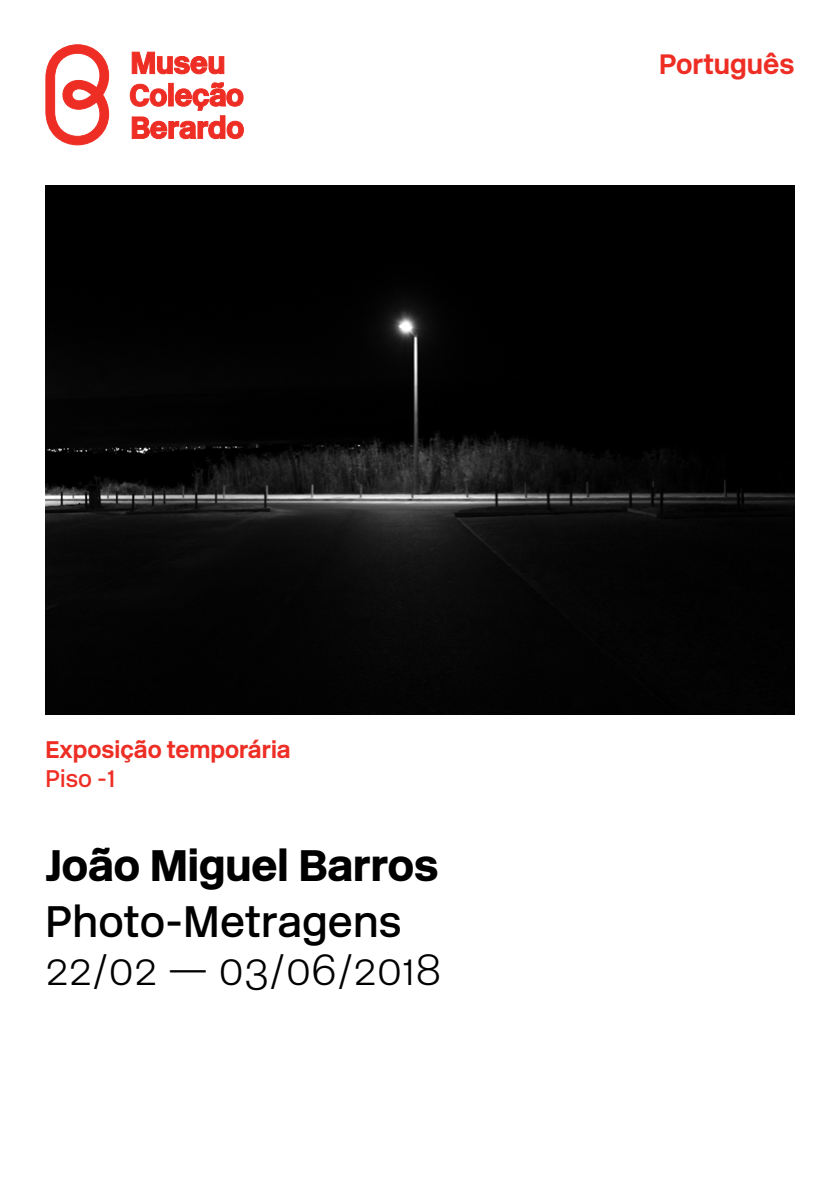
<style>
.page{position:relative;width:840px;height:1191px;background:#fff}
.page>*{position:absolute;margin:0;border:0;box-sizing:border-box;transform-origin:0 0}
.t1{font:900 44px "New Rail Alphabet";color:#000}
.t2{font:44px "New Rail Alphabet White";color:#000}
.t3{font:500 44px "New Rail Alphabet";color:#000}
.t4{font:700 28px "New Rail Alphabet";color:#ee2e24}
.t5{font:700 24px "New Rail Alphabet";color:#ee2e24}
.t6{font:500 24px "New Rail Alphabet";color:#ee2e24}
</style>
<div class="page">
<img style="left:46px;top:185px;width:748px;height:530px">
<svg style="left:45px;top:44px;width:64px;height:101px"></svg>
<svg style="left:130px;top:82px;width:114px;height:57px"></svg>
<svg style="left:132px;top:52px;width:92px;height:22px"></svg>
<p class="t4" style="left:658px;top:46px;width:137px">Português</p>
<p class="t5" style="left:45px;top:734px;width:247px">Exposição temporária</p>
<p class="t6" style="left:45px;top:763px;width:72px">Piso -1</p>
<h1 class="t1" style="left:45px;top:835px;width:394px">João Miguel Barros</h1>
<h1 class="t3" style="left:45px;top:891px;width:357px">Photo-Metragens</h1>
<h1 class="t2" style="left:45px;top:940px;width:397px">22/02 — 03/06/2018</h1>
</div>
